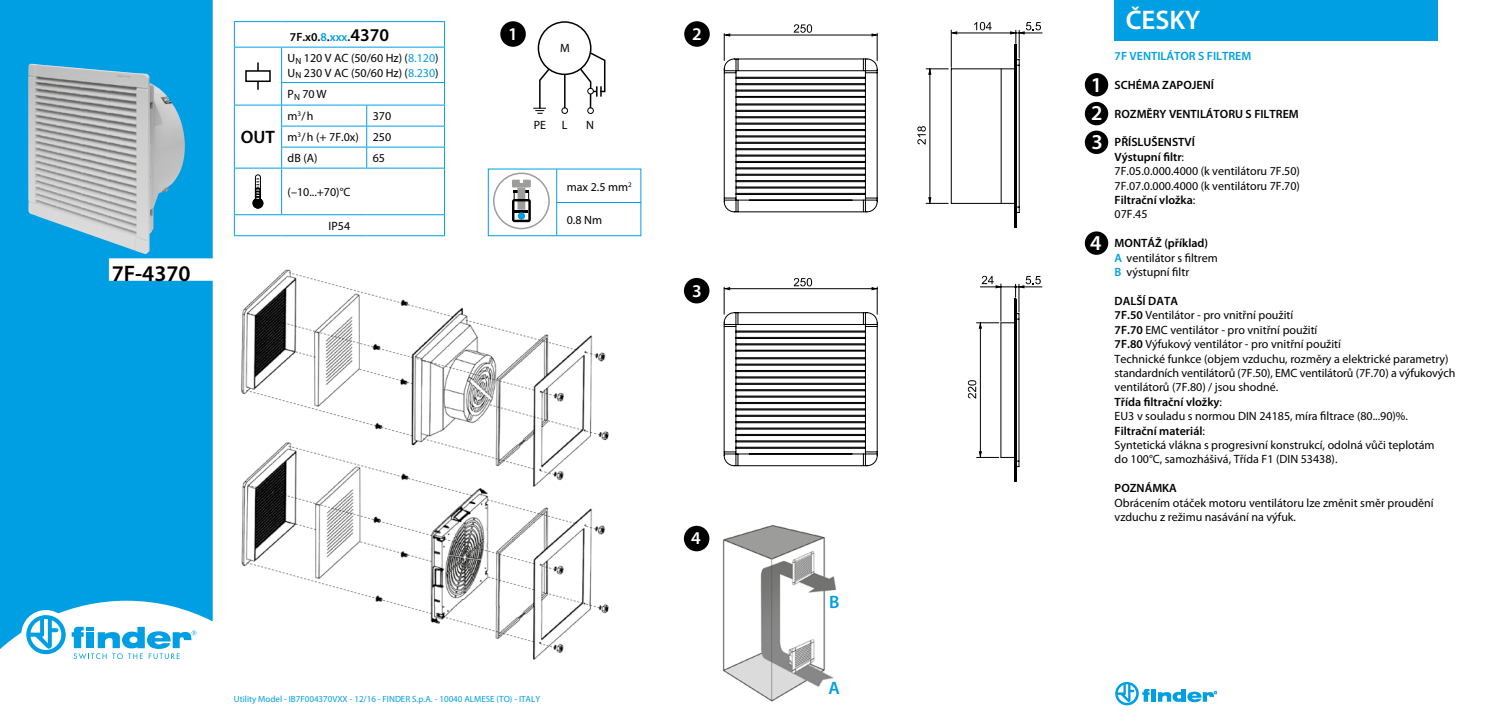
<style>
.page{position:relative;width:1489px;height:723px;background:#fff}
.page>*{position:absolute;margin:0;border:0;box-sizing:border-box;transform-origin:0 0}
.t1{font:600 27px "Myriad Pro";color:#fff}
.t2{font:600 22.5px "Myriad Pro";color:#000}
.t3{font:600 21.3px/28.8px "Myriad Pro";color:#fff;text-align:justify}
.t4{font:600 18px "Myriad Pro";color:#fff}
.t5{font:600 18px "Myriad Pro";color:#000}
.t6{font:600 18px "Myriad Pro";color:#009fe3}
.t7{font:12px/14.4px "Myriad Pro";color:#000}
.t8{font:600 12px "Myriad Pro";color:#000}
.t9{font:600 12px "Myriad Pro";color:#009fe3}
.t10{font:9px "Myriad Pro";color:#009fe3}
.s1{font-weight:600}
.s2{font-weight:600;color:#009fe3}
.s3{font-weight:600;font-size:18px}
.s4{color:#009fe3}
</style>
<div class="page">
<div style="left:0;top:0;width:213px;height:649px;background:#009fe3"></div>
<div style="left:21px;top:610px;width:49px;height:49px;background:#fff;border-radius:50%"></div>
<svg style="left:26px;top:615px;width:40px;height:39px"></svg>
<svg style="left:72px;top:627px;width:124px;height:32px"></svg>
<img style="left:241px;top:269px;width:368px;height:391px">
<svg style="left:245px;top:272px;width:356px;height:377px"></svg>
<img style="left:28px;top:64px;width:158px;height:191px">
<svg style="left:1115px;top:682px;width:101px;height:23px"></svg>
<hr style="left:234px;top:21px;width:47px;height:1px;background:#009fe3">
<svg style="left:234px;top:22px;width:1px;height:25px"></svg>
<hr style="left:281px;top:21px;width:86px;height:1px;background:#009fe3">
<hr style="left:367px;top:21px;width:78px;height:1px;background:#009fe3">
<svg style="left:444px;top:22px;width:1px;height:25px"></svg>
<hr style="left:234px;top:47px;width:47px;height:1px;background:#009fe3">
<hr style="left:234px;top:48px;width:1px;height:35px;background:#009fe3">
<hr style="left:281px;top:47px;width:86px;height:1px;background:#009fe3">
<hr style="left:281px;top:48px;width:1px;height:34px;background:#009fe3">
<hr style="left:367px;top:47px;width:78px;height:1px;background:#009fe3">
<hr style="left:444px;top:48px;width:1px;height:34px;background:#009fe3">
<hr style="left:281px;top:82px;width:86px;height:1px;background:#009fe3">
<hr style="left:367px;top:82px;width:78px;height:1px;background:#009fe3">
<hr style="left:234px;top:105px;width:47px;height:1px;background:#009fe3">
<hr style="left:281px;top:105px;width:86px;height:1px;background:#009fe3">
<hr style="left:367px;top:105px;width:78px;height:1px;background:#009fe3">
<hr style="left:281px;top:126px;width:86px;height:1px;background:#009fe3">
<hr style="left:367px;top:126px;width:78px;height:1px;background:#009fe3">
<svg style="left:234px;top:83px;width:1px;height:85px"></svg>
<hr style="left:281px;top:147px;width:86px;height:1px;background:#009fe3">
<svg style="left:281px;top:83px;width:1px;height:85px"></svg>
<hr style="left:367px;top:147px;width:78px;height:1px;background:#009fe3">
<svg style="left:366px;top:105px;width:1px;height:63px"></svg>
<svg style="left:444px;top:83px;width:1px;height:85px"></svg>
<hr style="left:234px;top:168px;width:47px;height:1px;background:#009fe3">
<hr style="left:234px;top:168px;width:1px;height:46px;background:#009fe3">
<hr style="left:281px;top:168px;width:86px;height:1px;background:#009fe3">
<hr style="left:281px;top:168px;width:1px;height:46px;background:#009fe3">
<hr style="left:367px;top:168px;width:78px;height:1px;background:#009fe3">
<hr style="left:444px;top:168px;width:1px;height:46px;background:#009fe3">
<hr style="left:234px;top:214px;width:47px;height:1px;background:#009fe3">
<svg style="left:234px;top:215px;width:1px;height:20px"></svg>
<hr style="left:281px;top:214px;width:86px;height:1px;background:#009fe3">
<hr style="left:367px;top:214px;width:78px;height:1px;background:#009fe3">
<svg style="left:444px;top:215px;width:1px;height:20px"></svg>
<hr style="left:234px;top:235px;width:47px;height:1px;background:#009fe3">
<hr style="left:281px;top:235px;width:86px;height:1px;background:#009fe3">
<hr style="left:367px;top:235px;width:78px;height:1px;background:#009fe3">
<hr style="left:257px;top:62px;width:2px;height:28px;background:#000">
<div style="left:246px;top:71px;width:24px;height:10px;background:#fff"></div>
<div style="left:245px;top:70px;width:26px;height:12px;border:2px solid #000"></div>
<svg style="left:252px;top:174px;width:11px;height:34px"></svg>
<hr style="left:557px;top:202px;width:84px;height:1px;background:#009fe3">
<hr style="left:556px;top:169px;width:1px;height:67px;background:#009fe3">
<div style="left:493px;top:173px;width:57px;height:56px;border:2px solid #9d9d9c;border-radius:50%"></div>
<svg style="left:512px;top:180px;width:19px;height:42px"></svg>
<div style="left:537px;top:21px;width:54px;height:54px;border:2px solid #000;border-radius:50%"></div>
<hr style="left:564px;top:74px;width:1px;height:34px;background:#000">
<svg style="left:533px;top:67px;width:18px;height:47px"></svg>
<div style="left:561px;top:107px;width:7px;height:7px;border:1px solid #000;border-radius:50%"></div>
<div style="left:587px;top:107px;width:6px;height:7px;border:1px solid #000;border-radius:50%"></div>
<svg style="left:578px;top:51px;width:28px;height:59px"></svg>
<div style="left:500px;top:21px;width:26px;height:26px;background:#000;border-radius:50%"></div>
<svg style="left:724px;top:24px;width:153px;height:189px"></svg>
<hr style="left:1014px;top:45px;width:2px;height:182px;background:#000">
<svg style="left:917px;top:21px;width:126px;height:192px"></svg>
<hr style="left:950px;top:69px;width:1px;height:134px;background:#000">
<hr style="left:951px;top:203px;width:49px;height:1px;background:#000">
<hr style="left:951px;top:68px;width:49px;height:1px;background:#000">
<div style="left:684px;top:21px;width:25px;height:26px;background:#000;border-radius:50%"></div>
<svg style="left:723px;top:278px;width:154px;height:189px"></svg>
<hr style="left:1014px;top:299px;width:2px;height:182px;background:#000">
<svg style="left:967px;top:275px;width:76px;height:192px"></svg>
<div style="left:684px;top:278px;width:25px;height:25px;background:#000;border-radius:50%"></div>
<div style="left:684px;top:526px;width:25px;height:25px;background:#000;border-radius:50%"></div>
<img style="left:722px;top:524px;width:114px;height:178px">
<div style="left:1084px;top:73px;width:24px;height:23px;background:#000;border-radius:50%"></div>
<div style="left:1084px;top:102px;width:24px;height:23px;background:#000;border-radius:50%"></div>
<div style="left:1084px;top:131px;width:24px;height:23px;background:#000;border-radius:50%"></div>
<div style="left:1084px;top:231px;width:24px;height:24px;background:#000;border-radius:50%"></div>
<div style="left:1114px;top:0;width:323px;height:40px;background:#009fe3"></div>
<h2 class="t2" style="left:112px;top:259px;width:80px">7F-4370</h2>
<h3 class="t5" style="left:241px;top:126px;width:36px">OUT</h3>
<p class="t7" style="left:287px;top:26px;width:152px;line-height:21px"><span class="s1">7F.x0.</span><span class="s2">8</span><span class="s1">.</span><span class="s2">xxx</span><span class="s1">.</span><span class="s3">4370<br></span>U<sub>N</sub> 120 V AC (50/60 Hz) (<span class="s4">8.120</span>)</p>
<p class="t7" style="left:287px;top:61px;width:152px;line-height:21.8px">U<sub>N</sub> 230 V AC (50/60 Hz) (<span class="s4">8.230</span>)<br>P<sub>N</sub> 70W</p>
<p class="t7" style="left:287px;top:109px;width:27px">m<sup>3</sup>/h</p>
<p class="t7" style="left:287px;top:105px;width:105px;line-height:21px;text-align:justify;text-indent:85px">370 m<sup>3</sup>/h (+ 7F.0x) 250 dB (A)</p>
<p class="t7" style="left:373px;top:151px;width:14px">65</p>
<p class="t7" style="left:287px;top:184px;width:64px">(–10...+70)°C</p>
<p class="t7" style="left:328px;top:218px;width:23px">IP54</p>
<h3 class="t4" style="left:508px;top:23px;width:11px">1</h3>
<h3 class="t4" style="left:692px;top:23px;width:11px">2</h3>
<p class="t7" style="left:560px;top:40px;width:11px">M</p>
<p class="t7" style="left:533px;top:117px;width:14px">PE</p>
<p class="t7" style="left:562px;top:117px;width:7px">L</p>
<p class="t7" style="left:586px;top:117px;width:9px">N</p>
<p class="t7" style="left:567px;top:180px;width:66px">max 2.5 mm<sup>2</sup></p>
<p class="t7" style="left:567px;top:212px;width:37px">0.8 Nm</p>
<h3 class="t4" style="left:692px;top:279px;width:11px">3</h3>
<p class="t10" style="left:234px;top:693px;width:308px">Utility Model - IB7F004370VXX - 12/16 - FINDER S.p.A. - 10040 ALMESE (TO) - ITALY</p>
<h3 class="t4" style="left:691px;top:527px;width:11px">4</h3>
<h3 class="t6" style="left:829px;top:590px;width:12px">B</h3>
<h3 class="t6" style="left:828px;top:676px;width:13px">A</h3>
<h3 class="t3" style="left:1090px;top:69px;width:13px">1<br>2<br>3</h3>
<h3 class="t3" style="left:1090px;top:228px;width:13px">4</h3>
<h1 class="t1" style="left:1125px;top:3px;width:76px">ČESKY</h1>
<p class="t9" style="left:1114px;top:48px;width:138px">7F VENTILÁTOR S FILTREM</p>
<p class="t8" style="left:1114px;top:77px;width:101px">SCHÉMA ZAPOJENÍ</p>
<p class="t8" style="left:1114px;top:106px;width:186px">ROZMĚRY VENTILÁTORU S FILTREM</p>
<p class="t7" style="left:1114px;top:135px;width:187px"><span class="s1">PŘÍSLUŠENSTVÍ<br>Výstupní filtr</span>:<br>7F.05.0.000.4000 (k ventilátoru 7F.50)<br>7F.07.0.000.4000 (k ventilátoru 7F.70)<br><span class="s1">Filtrační vložka</span>:<br>07F.45</p>
<p class="t7" style="left:1114px;top:236px;width:105px"><span class="s1">MONTÁŽ (příklad)<br></span><span class="s2">A</span> ventilátor s filtrem<br><span class="s2">B</span> výstupní filtr</p>
<p class="t7" style="left:1114px;top:293px;width:342px"><span class="s1">DALŠÍ DATA<br>7F.50</span> Ventilátor - pro vnitřní použití<br><span class="s1">7F.70</span> EMC ventilátor - pro vnitřní použití<br><span class="s1">7F.80</span> Výfukový ventilátor - pro vnitřní použití<br>Technické funkce (objem vzduchu, rozměry a elektrické parametry) standardních ventilátorů (7F.50), EMC ventilátorů (7F.70) a výfukových ventilátorů (7F.80) / jsou shodné.<br><span class="s1">Třída filtrační vložky</span>:<br>EU3 v souladu s normou DIN 24185, míra filtrace (80...90)%.<br><span class="s1">Filtrační materiál</span>:<br>Syntetická vlákna s progresivní konstrukcí, odolná vůči teplotám<br>do 100°C, samozhášivá, Třída F1 (DIN 53438).</p>
<p class="t8" style="left:1114px;top:480px;width:64px">POZNÁMKA</p>
<p class="t7" style="left:1114px;top:495px;width:320px">Obrácením otáček motoru ventilátoru lze změnit směr proudění vzduchu z režimu nasávání na výfuk.</p>
</div>
